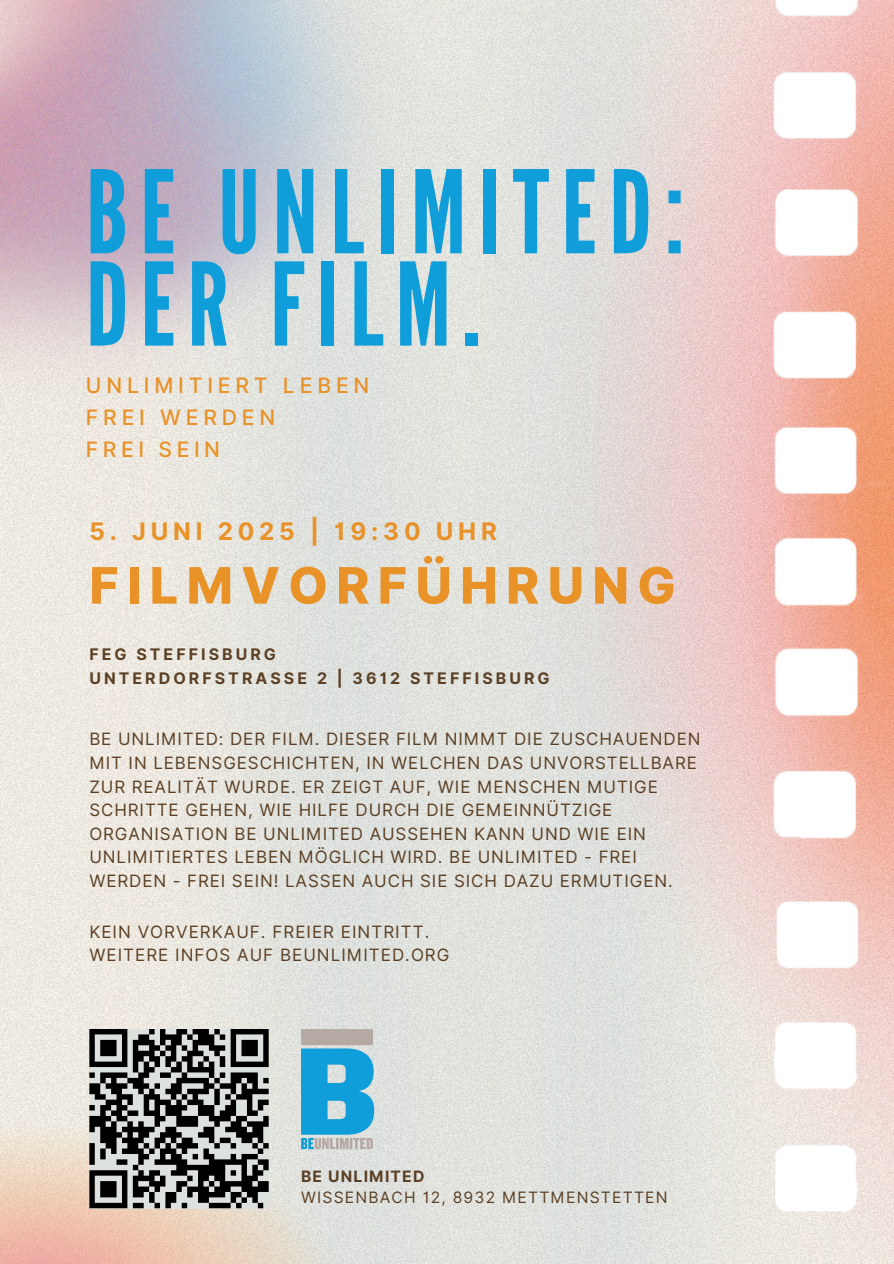
<style>
.page{position:relative;width:894px;height:1264px;background:#fff}
.page>*{position:absolute;margin:0;border:0;box-sizing:border-box;transform-origin:0 0}
.t1{font:114.6px/92.2px "League Gothic";letter-spacing:.11em;color:#109eda}
.t2{font:800 50.25px "Inter";letter-spacing:.165em;color:#e89228}
.t3{font:700 24.15px "Inter";letter-spacing:.2em;color:#e89228}
.t4{font:500 21.15px/31.8px "Inter";letter-spacing:.225em;color:#e89228}
.t5{font:16.95px/23.7px "Inter";letter-spacing:.055em;color:#5b4025}
.t6{font:700 15.9px/23.7px "Inter";letter-spacing:.19em;color:#5b4025}
.t7{font:15.75px "Inter";letter-spacing:.075em;color:#5b4025}
.t8{font:700 15.75px "Inter";letter-spacing:.075em;color:#5b4025}
</style>
<div class="page">
<img style="left:0;top:0;width:893px;height:1263px">
<img style="left:0;top:0;width:576px;height:424px">
<svg style="left:0;top:1061px;width:350px;height:202px;background:#e9d7c9"></svg>
<div style="left:301px;top:1029px;width:72px;height:16px;background:#b5a9a4"></div>
<svg style="left:301px;top:1048px;width:73px;height:101px;background:#44acd7"></svg>
<svg style="left:89px;top:1029px;width:179px;height:179px;background:#666866"></svg>
<h1 class="t1" style="left:86px;top:167px;width:600px">BE UNLIMITED:<br>DER FILM.</h1>
<p class="t4" style="left:86px;top:369px;width:285px">UNLIMITIERT LEBEN<br>FREI WERDEN<br>FREI SEIN</p>
<h3 class="t3" style="left:89px;top:513px;width:409px">5. JUNI 2025 | 19:30 UHR</h3>
<h2 class="t2" style="left:89px;top:549px;width:587px">FILMVORFÜHRUNG</h2>
<p class="t6" style="left:89px;top:643px;width:462px">FEG STEFFISBURG<br>UNTERDORFSTRASSE 2 | 3612 STEFFISBURG</p>
<p class="t5" style="left:89px;top:727px;width:612px">BE UNLIMITED: DER FILM. DIESER FILM NIMMT DIE ZUSCHAUENDEN MIT IN LEBENSGESCHICHTEN, IN WELCHEN DAS UNVORSTELLBARE ZUR REALITÄT WURDE. ER ZEIGT AUF, WIE MENSCHEN MUTIGE SCHRITTE GEHEN, WIE HILFE DURCH DIE GEMEINNÜTZIGE ORGANISATION BE UNLIMITED AUSSEHEN KANN UND WIE EIN UNLIMITIERTES LEBEN MÖGLICH WIRD. BE UNLIMITED - FREI WERDEN - FREI SEIN! LASSEN AUCH SIE SICH DAZU ERMUTIGEN.</p>
<p class="t5" style="left:89px;top:920px;width:361px;line-height:23px">KEIN VORVERKAUF. FREIER EINTRITT.<br>WEITERE INFOS AUF BEUNLIMITED.ORG</p>
<p class="t8" style="left:301px;top:1164px;width:125px">BE UNLIMITED</p>
<p class="t7" style="left:301px;top:1185px;width:368px">WISSENBACH 12, 8932 METTMENSTETTEN</p>
</div>
